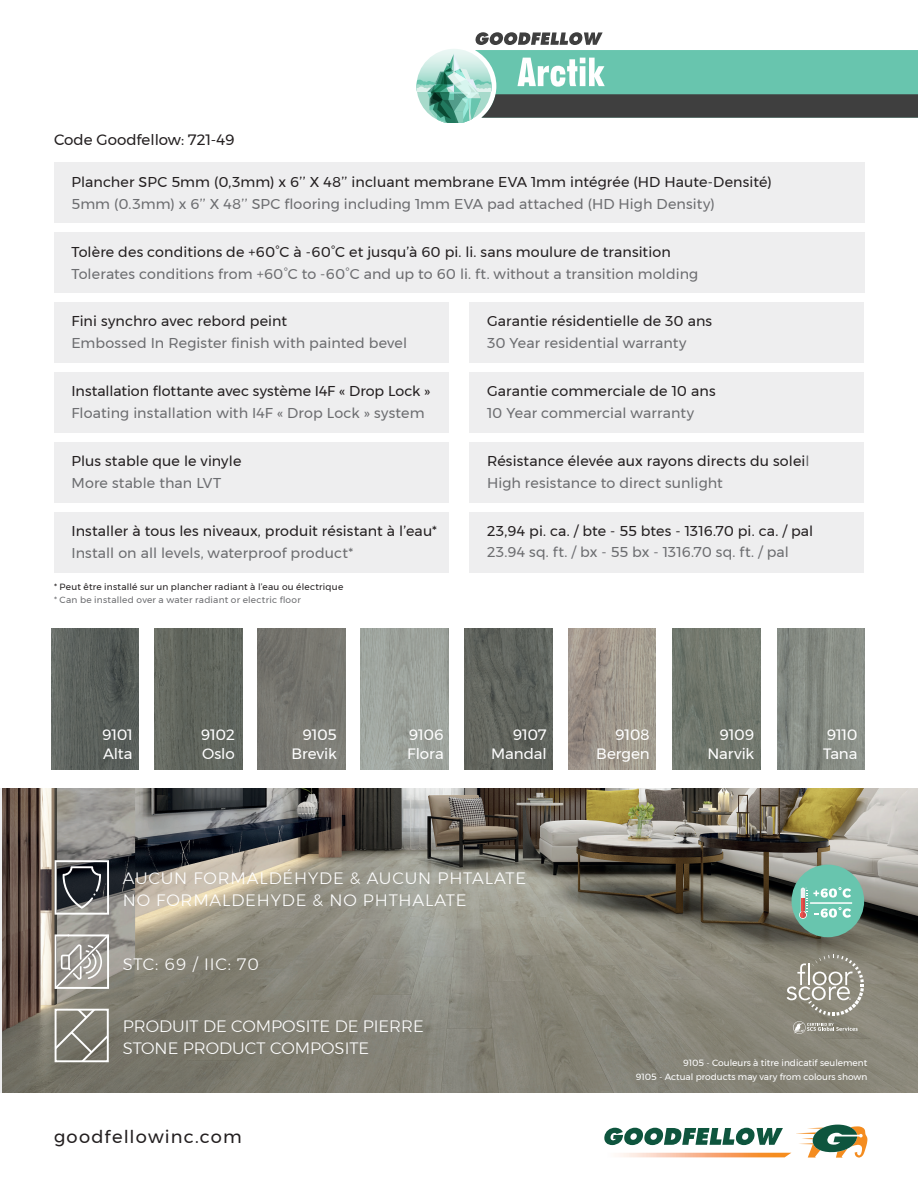
<style>
.page{position:relative;width:918px;height:1188px;background:#fff}
.page>*{position:absolute;margin:0;border:0;box-sizing:border-box;transform-origin:0 0}
.t1{font:17.85px "Montserrat";letter-spacing:.065em;color:#231f20}
.t2{font:300 16.5px/21.9px "Montserrat";letter-spacing:.05em;color:#fff}
.t3{font:300 16.5px/21.9px "Montserrat";color:#fff}
.t4{font:15px/19.5px "Montserrat";letter-spacing:-.01em;color:#fff;text-align:right}
.t5{font:15px "Montserrat";color:#231f20}
.t6{font:14.25px/21.8px "Montserrat";letter-spacing:.005em;color:#231f20}
.t7{font:14.25px "Montserrat";letter-spacing:.01em;color:#6c6d70}
.t8{font:9px/13.5px "Montserrat";color:#fff;text-align:right}
.t9{font:9px "Montserrat";letter-spacing:.025em;color:#231f20}
.t10{font:9px "Montserrat";letter-spacing:.025em;color:#6c6d70}
.s1{color:#6c6d70}
</style>
<div class="page">
<img style="left:3px;top:788px;width:915px;height:305px">
<img style="left:620px;top:1153px;width:171px;height:4px">
<svg style="left:604px;top:1128px;width:179px;height:17px"></svg>
<svg style="left:796px;top:1125px;width:71px;height:33px"></svg>
<div style="left:54px;top:162px;width:810px;height:61px;background:#eeeeef"></div>
<div style="left:54px;top:232px;width:810px;height:61px;background:#eeeeef"></div>
<div style="left:54px;top:442px;width:395px;height:61px;background:#eeeeef"></div>
<div style="left:470px;top:302px;width:394px;height:61px;background:#eeeeef"></div>
<div style="left:470px;top:372px;width:394px;height:61px;background:#eeeeef"></div>
<div style="left:470px;top:512px;width:394px;height:61px;background:#eeeeef"></div>
<div style="left:470px;top:442px;width:394px;height:61px;background:#eeeeef"></div>
<div style="left:54px;top:372px;width:395px;height:61px;background:#eeeeef"></div>
<div style="left:54px;top:302px;width:395px;height:61px;background:#eeeeef"></div>
<div style="left:54px;top:512px;width:395px;height:61px;background:#eeeeef"></div>
<svg style="left:417px;top:33px;width:501px;height:90px"></svg>
<svg style="left:787px;top:955px;width:77px;height:79px;background:#9c998d"></svg>
<div style="left:792px;top:865px;width:72px;height:72px;background:#68c5ae;border-radius:50%"></div>
<svg style="left:799px;top:887px;width:52px;height:32px"></svg>
<hr style="left:810px;top:902px;width:42px;height:2px;background:#fff">
<svg style="left:58px;top:1012px;width:48px;height:47px;background:#858378"></svg>
<div style="left:55px;top:1009px;width:54px;height:53px;border:2px solid #fff"></div>
<svg style="left:55px;top:860px;width:54px;height:55px;background:#5e6063"></svg>
<svg style="left:55px;top:934px;width:54px;height:55px"></svg>
<img style="left:465px;top:629px;width:88px;height:140px">
<img style="left:361px;top:629px;width:87px;height:140px">
<img style="left:154px;top:629px;width:88px;height:140px">
<img style="left:51px;top:629px;width:88px;height:140px">
<img style="left:258px;top:629px;width:87px;height:140px">
<img style="left:568px;top:629px;width:88px;height:140px">
<img style="left:673px;top:629px;width:87px;height:140px">
<img style="left:777px;top:629px;width:88px;height:140px">
<p class="t5" style="left:54px;top:128px;width:182px">Code Goodfellow: 721-49</p>
<p class="t6" style="left:71px;top:171px;width:702px">Plancher SPC 5mm (0,3mm) x 6’’ X 48’’ incluant membrane EVA 1mm intégrée (HD Haute-Densité)</p>
<p class="t7" style="left:71px;top:193px;width:645px">5mm (0.3mm) x 6’’ X 48’’ SPC flooring including 1mm EVA pad attached (HD High Density)</p>
<p class="t6" style="left:71px;top:241px;width:601px">Tolère des conditions de +60°C à -60°C et jusqu’à 60 pi. li. sans moulure de transition</p>
<p class="t7" style="left:71px;top:263px;width:628px">Tolerates conditions from +60°C to -60°C and up to 60 li. ft. without a transition molding</p>
<p class="t6" style="left:71px;top:310px;width:217px">Fini synchro avec rebord peint</p>
<p class="t7" style="left:71px;top:332px;width:337px">Embossed In Register finish with painted bevel</p>
<p class="t6" style="left:71px;top:380px;width:361px">Installation flottante avec système I4F « Drop Lock »</p>
<p class="t7" style="left:71px;top:402px;width:355px">Floating installation with I4F « Drop Lock » system</p>
<p class="t6" style="left:487px;top:310px;width:227px">Garantie résidentielle de 30 ans</p>
<p class="t7" style="left:487px;top:332px;width:201px">30 Year residential warranty</p>
<p class="t6" style="left:487px;top:380px;width:230px">Garantie commerciale de 10 ans</p>
<p class="t7" style="left:487px;top:402px;width:209px">10 Year commercial warranty</p>
<p class="t6" style="left:71px;top:450px;width:171px">Plus stable que le vinyle</p>
<p class="t7" style="left:71px;top:472px;width:151px">More stable than LVT</p>
<p class="t6" style="left:487px;top:450px;width:324px">Résistance élevée aux rayons directs du solei<span class="s1">l<br>High resistance to direct sunlight</span></p>
<p class="t6" style="left:71px;top:520px;width:367px">Installer à tous les niveaux, produit résistant à l’eau*</p>
<p class="t7" style="left:71px;top:542px;width:283px">Install on all levels, waterproof product*</p>
<p class="t9" style="left:54px;top:580px;width:291px">* Peut être installé sur un plancher radiant à l’eau ou électrique</p>
<p class="t10" style="left:54px;top:593px;width:248px">* Can be installed over a water radiant or electric floor</p>
<p class="t6" style="left:487px;top:520px;width:328px">23,94 pi. ca. / bte - 55 btes - 1316.70 pi. ca. / pal</p>
<p class="t7" style="left:487px;top:542px;width:303px">23.94 sq. ft. / bx - 55 bx - 1316.70 sq. ft. / pal</p>
<p class="t4" style="left:102px;top:725px;width:32px;text-align:left">9101<br>Alta</p>
<p class="t4" style="left:707px;top:725px;width:49px">9109<br>Narvik</p>
<p class="t4" style="left:823px;top:725px;width:36px;text-align:left">9110<br>Tana</p>
<p class="t4" style="left:201px;top:725px;width:35px;text-align:left">9102<br>Oslo</p>
<p class="t4" style="left:291px;top:725px;width:47px">9105<br>Brevik</p>
<p class="t4" style="left:407px;top:725px;width:38px;text-align:left">9106<br>Flora</p>
<p class="t4" style="left:491px;top:725px;width:57px">9107<br>Mandal</p>
<p class="t4" style="left:596px;top:725px;width:55px">9108<br>Bergen</p>
<p class="t2" style="left:123px;top:867px;width:405px">AUCUN FORMALDÉHYDE &amp; AUCUN PHTALATE<br>NO FORMALDEHYDE &amp; NO PHTHALATE</p>
<p class="t2" style="left:123px;top:953px;width:138px">STC: 69 / IIC: 70</p>
<p class="t3" style="left:123px;top:1015px;width:303px">PRODUIT DE COMPOSITE DE PIERRE<br>STONE PRODUCT COMPOSITE</p>
<p class="t1" style="left:54px;top:1123px;width:189px">goodfellowinc.com</p>
<p class="t8" style="left:636px;top:1056px;width:233px">9105 - Couleurs à titre indicatif seulement<br>9105 - Actual products may vary from colours shown</p>
</div>
